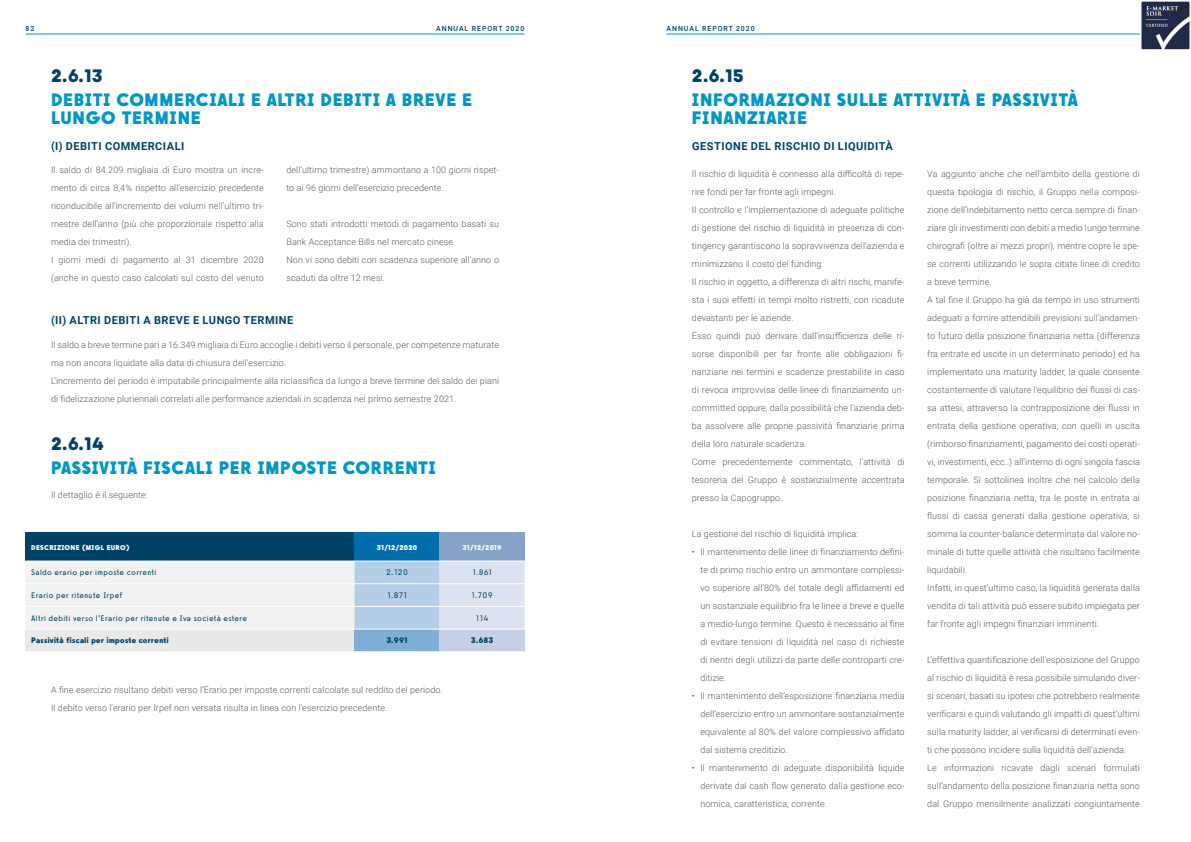
<style>
.page{position:relative;width:1191px;height:842px;background:#fff}
.page>*{position:absolute;margin:0;border:0;box-sizing:border-box;transform-origin:0 0}
.t1{font:700 18px/18px "Sawton Industrial";letter-spacing:.035em;color:#0097c9}
.t2{font:700 18px "Sawton Industrial";color:#004266}
.t3{font:700 11px "Roboto";letter-spacing:.045em;color:#004266}
.t4{font:300 9px/18px "Roboto";letter-spacing:.01em;color:#505b62}
.t5{font:300 8px "Sawton Industrial";letter-spacing:.04em;color:#004266}
.t6{font:700 8px "Sawton Industrial";letter-spacing:.045em;color:#004266}
.t7{font:700 7px "Sawton Industrial";letter-spacing:.04em;color:#fff}
.t8{font:500 7px "Roboto";letter-spacing:.135em;color:#004266}
</style>
<div class="page">
<hr style="left:26px;top:34px;width:498px;height:1px;background:#0097c9">
<hr style="left:666px;top:34px;width:499px;height:1px;background:#0097c9">
<div style="left:26px;top:533px;width:328px;height:28px;background:#004266"></div>
<div style="left:354px;top:533px;width:85px;height:28px;background:#006eab"></div>
<div style="left:439px;top:533px;width:85px;height:28px;background:#85a3c9"></div>
<svg style="left:26px;top:561px;width:498px;height:68px"></svg>
<div style="left:26px;top:629px;width:328px;height:23px;background:#e9e9e9"></div>
<div style="left:354px;top:629px;width:85px;height:23px;background:#7fafd6"></div>
<div style="left:439px;top:629px;width:85px;height:23px;background:#c5d0e4"></div>
<hr style="left:26px;top:560px;width:328px;height:1px;background:#fff">
<hr style="left:354px;top:560px;width:85px;height:1px;background:#fff">
<hr style="left:439px;top:560px;width:85px;height:1px;background:#fff">
<hr style="left:26px;top:583px;width:328px;height:1px;background:#fff">
<hr style="left:354px;top:583px;width:85px;height:1px;background:#fff">
<hr style="left:439px;top:583px;width:85px;height:1px;background:#fff">
<hr style="left:26px;top:606px;width:328px;height:1px;background:#fff">
<hr style="left:354px;top:606px;width:85px;height:1px;background:#fff">
<hr style="left:439px;top:606px;width:85px;height:1px;background:#fff">
<hr style="left:26px;top:629px;width:328px;height:1px;background:#fff">
<hr style="left:354px;top:629px;width:85px;height:1px;background:#fff">
<hr style="left:439px;top:629px;width:85px;height:1px;background:#fff">
<hr style="left:26px;top:651px;width:328px;height:1px;background:#fff">
<hr style="left:354px;top:651px;width:85px;height:1px;background:#fff">
<hr style="left:439px;top:651px;width:85px;height:1px;background:#fff">
<img style="left:1141px;top:1px;width:49px;height:49px">
<p class="t8" style="left:26px;top:23px;width:10px">82</p>
<p class="t8" style="left:436px;top:23px;width:90px">ANNUAL REPORT 2020</p>
<p class="t8" style="left:666px;top:23px;width:90px">ANNUAL REPORT 2020</p>
<h1 class="t2" style="left:51px;top:64px;width:53px">2.6.13</h1>
<h1 class="t2" style="left:692px;top:64px;width:53px">2.6.15</h1>
<h1 class="t1" style="left:51px;top:91px;width:422px">DEBITI COMMERCIALI E ALTRI DEBITI A BREVE E<br>LUNGO TERMINE</h1>
<h1 class="t1" style="left:692px;top:91px;width:387px">INFORMAZIONI SULLE ATTIVITÀ E PASSIVITÀ<br>FINANZIARIE</h1>
<p class="t3" style="left:51px;top:138px;width:135px">(I) DEBITI COMMERCIALI</p>
<p class="t3" style="left:692px;top:138px;width:202px">GESTIONE DEL RISCHIO DI LIQUIDITÀ</p>
<p class="t4" style="left:51px;top:161px;width:214px">Il saldo di 84.209 migliaia di Euro mostra un incre&shy;mento di circa 8,4% rispetto all’esercizio precedente riconducibile all’incremento dei volumi nell’ultimo tri&shy;mestre dell’anno (più che proporzionale rispetto alla media dei trimestri).<br>I giorni medi di pagamento al 31 dicembre 2020 (anche in questo caso calcolati sul costo del venuto</p>
<p class="t4" style="left:286px;top:161px;width:214px">dell’ultimo trimestre) ammontano a 100 giorni rispet&shy;to ai 96 giorni dell’esercizio precedente.</p>
<p class="t4" style="left:286px;top:215px;width:214px">Sono stati introdotti metodi di pagamento basati su Bank Acceptance Bills nel mercato cinese.<br>Non vi sono debiti con scadenza superiore all’anno o scaduti da oltre 12 mesi.</p>
<p class="t3" style="left:51px;top:313px;width:244px">(II) ALTRI DEBITI A BREVE E LUNGO TERMINE</p>
<p class="t4" style="left:51px;top:335px;width:449px">Il saldo a breve termine pari a 16.349 migliaia di Euro accoglie i debiti verso il personale, per competenze maturate ma non ancora liquidate alla data di chiusura dell’esercizio.<br>L’incremento del periodo è imputabile principalmente alla riclassifica da lungo a breve termine del saldo dei piani di fidelizzazione pluriennali correlati alle performance aziendali in scadenza nel primo semestre 2021.</p>
<h1 class="t2" style="left:51px;top:432px;width:54px">2.6.14</h1>
<h1 class="t1" style="left:51px;top:459px;width:386px">PASSIVITÀ FISCALI PER IMPOSTE CORRENTI</h1>
<p class="t4" style="left:51px;top:486px;width:98px">Il dettaglio è il seguente:</p>
<p class="t7" style="left:31px;top:543px;width:100px">DESCRIZIONE (MIGL EURO)</p>
<p class="t7" style="left:377px;top:543px;width:42px">31/12/2020</p>
<p class="t7" style="left:462px;top:543px;width:41px">31/12/2019</p>
<p class="t5" style="left:31px;top:568px;width:127px">Saldo erario per imposte correnti</p>
<p class="t5" style="left:386px;top:568px;width:23px">2.120</p>
<p class="t5" style="left:472px;top:568px;width:21px">1.861</p>
<p class="t5" style="left:31px;top:590px;width:92px">Erario per ritenute Irpef</p>
<p class="t5" style="left:387px;top:590px;width:21px">1.871</p>
<p class="t5" style="left:471px;top:590px;width:23px">1.709</p>
<p class="t5" style="left:31px;top:613px;width:217px">Altri debiti verso l’Erario per ritenute e Iva società estere</p>
<p class="t5" style="left:475px;top:613px;width:14px">114</p>
<p class="t6" style="left:31px;top:636px;width:139px">Passività fiscali per imposte correnti</p>
<p class="t6" style="left:386px;top:636px;width:23px">3.991</p>
<p class="t6" style="left:471px;top:636px;width:24px">3.683</p>
<p class="t4" style="left:51px;top:680px;width:393px">A fine esercizio risultano debiti verso l’Erario per imposte correnti calcolate sul reddito del periodo.<br>Il debito verso l’erario per Irpef non versata risulta in linea con l’esercizio precedente.</p>
<p class="t4" style="left:692px;top:165px;width:214px">Il rischio di liquidità è connesso alla difficoltà di repe&shy;rire fondi per far fronte agli impegni.<br>Il controllo e l’implementazione di adeguate politiche di gestione del rischio di liquidità in presenza di con&shy;tingency garantiscono la sopravvivenza dell’azienda e minimizzano il costo del funding.<br>Il rischio in oggetto, a differenza di altri rischi, manife&shy;sta i suoi effetti in tempi molto ristretti, con ricadute devastanti per le aziende.<br>Esso quindi può derivare dall’insufficienza delle ri&shy;sorse disponibili per far fronte alle obbligazioni fi&shy;nanziarie nei termini e scadenze prestabilite in caso di revoca improvvisa delle linee di finanziamento un&shy;committed oppure, dalla possibilità che l’azienda deb&shy;ba assolvere alle proprie passività finanziarie prima della loro naturale scadenza.<br>Come precedentemente commentato, l’attività di tesoreria del Gruppo è sostanzialmente accentrata presso la Capogruppo.</p>
<p class="t4" style="left:692px;top:525px;width:168px">La gestione del rischio di liquidità implica:</p>
<p class="t4" style="left:700px;top:543px;width:206px;text-align:justify;text-indent:-9px">• Il mantenimento delle linee di finanziamento defini&shy;te di primo rischio entro un ammontare complessi&shy;vo superiore all’80% del totale degli affidamenti ed un sostanziale equilibrio fra le linee a breve e quelle a medio-lungo termine. Questo è necessario al fine di evitare tensioni di liquidità nel caso di richieste di rientri degli utilizzi da parte delle controparti cre&shy;ditizie.</p>
<p class="t4" style="left:700px;top:687px;width:206px;text-align:justify;text-indent:-9px">• Il mantenimento dell’esposizione finanziaria media dell’esercizio entro un ammontare sostanzialmente equivalente al 80% del valore complessivo affidato dal sistema creditizio.</p>
<p class="t4" style="left:700px;top:759px;width:206px;text-align:justify;text-indent:-9px">• Il mantenimento di adeguate disponibilità liquide derivate dal cash flow generato dalla gestione eco&shy;nomica, caratteristica, corrente.</p>
<p class="t4" style="left:927px;top:165px;width:214px">Va aggiunto anche che nell’ambito della gestione di questa tipologia di rischio, il Gruppo nella composi&shy;zione dell’indebitamento netto cerca sempre di finan&shy;ziare gli investimenti con debiti a medio lungo termine chirografi (oltre ai mezzi propri), mentre copre le spe&shy;se correnti utilizzando le sopra citate linee di credito a breve termine.<br>A tal fine il Gruppo ha già da tempo in uso strumenti adeguati a fornire attendibili previsioni sull’andamen&shy;to futuro della posizione finanziaria netta (differenza fra entrate ed uscite in un determinato periodo) ed ha implementato una maturity ladder, la quale consente costantemente di valutare l’equilibrio dei flussi di cas&shy;sa attesi, attraverso la contrapposizione dei flussi in entrata della gestione operativa, con quelli in uscita (rimborso finanziamenti, pagamento dei costi operati&shy;vi, investimenti, ecc..) all’interno di ogni singola fascia temporale. Si sottolinea inoltre che nel calcolo della posizione finanziaria netta, tra le poste in entrata ai flussi di cassa generati dalla gestione operativa, si somma la counter-balance determinata dal valore no&shy;minale di tutte quelle attività che risultano facilmente liquidabili.<br>Infatti, in quest’ultimo caso, la liquidità generata dalla vendita di tali attività può essere subito impiegata per far fronte agli impegni finanziari imminenti.</p>
<p class="t4" style="left:927px;top:651px;width:214px">L’effettiva quantificazione dell’esposizione del Gruppo al rischio di liquidità è resa possibile simulando diver&shy;si scenari, basati su ipotesi che potrebbero realmente verificarsi e quindi valutando gli impatti di quest’ultimi sulla maturity ladder, al verificarsi di determinati even&shy;ti che possono incidere sulla liquidità dell’azienda.<br>Le informazioni ricavate dagli scenari formulati sull’andamento della posizione finanziaria netta sono dal Gruppo mensilmente analizzati congiuntamente</p>
</div>
